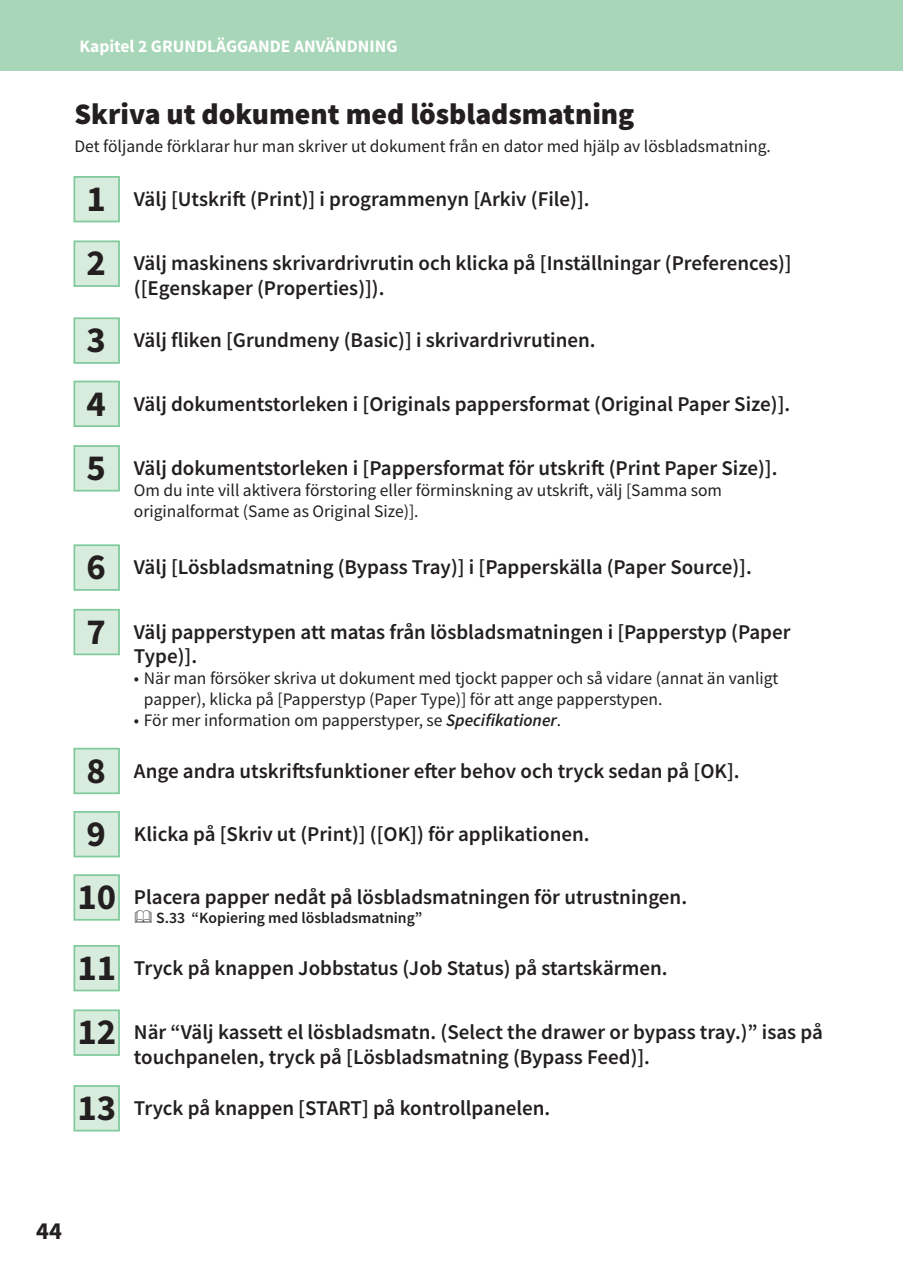
<style>
.page{position:relative;width:903px;height:1275px;background:#fff}
.page>*{position:absolute;margin:0;border:0;box-sizing:border-box;transform-origin:0 0}
.t1{font:700 36.75px "Source Sans Pro";color:#231f20}
.t2{font:900 29.75px "Source Sans Pro";color:#231f20}
.t3{font:700 24.5px "Source Sans Pro";color:#231f20}
.t4{font:600 21px/24.5px "Source Sans Pro";color:#231f20}
.t5{font:17.5px/21px "Source Sans Pro";color:#231f20}
.t6{font:700 17.5px "Source Sans Pro";color:#fff}
.t7{font:600 15.75px "Source Sans Pro";color:#231f20}
.s1{font-weight:700;font-size:36.75px}
.s2{font-weight:600;font-style:italic}
</style>
<div class="page">
<div style="left:0;top:0;width:903px;height:71px;background:#a7d7b8"></div>
<div style="left:74px;top:177px;width:45px;height:45px;background:#d8ecdd"></div>
<div style="left:73px;top:176px;width:47px;height:46px;border:2px solid #80ca9c"></div>
<div style="left:74px;top:241px;width:45px;height:45px;background:#d8ecdd"></div>
<div style="left:73px;top:240px;width:47px;height:47px;border:2px solid #80ca9c"></div>
<div style="left:74px;top:318px;width:45px;height:45px;background:#d8ecdd"></div>
<div style="left:73px;top:317px;width:47px;height:47px;border:2px solid #80ca9c"></div>
<div style="left:74px;top:381px;width:45px;height:45px;background:#d8ecdd"></div>
<div style="left:73px;top:381px;width:47px;height:46px;border:2px solid #80ca9c"></div>
<div style="left:74px;top:446px;width:45px;height:45px;background:#d8ecdd"></div>
<div style="left:73px;top:445px;width:47px;height:47px;border:2px solid #80ca9c"></div>
<div style="left:74px;top:545px;width:45px;height:45px;background:#d8ecdd"></div>
<div style="left:73px;top:544px;width:47px;height:47px;border:2px solid #80ca9c"></div>
<div style="left:74px;top:610px;width:45px;height:44px;background:#d8ecdd"></div>
<div style="left:73px;top:609px;width:47px;height:46px;border:2px solid #80ca9c"></div>
<div style="left:74px;top:749px;width:45px;height:44px;background:#d8ecdd"></div>
<div style="left:73px;top:748px;width:47px;height:46px;border:2px solid #80ca9c"></div>
<div style="left:74px;top:812px;width:45px;height:44px;background:#d8ecdd"></div>
<div style="left:73px;top:811px;width:47px;height:46px;border:2px solid #80ca9c"></div>
<div style="left:74px;top:875px;width:45px;height:45px;background:#d8ecdd"></div>
<div style="left:73px;top:874px;width:47px;height:47px;border:2px solid #80ca9c"></div>
<div style="left:74px;top:946px;width:45px;height:44px;background:#d8ecdd"></div>
<div style="left:73px;top:945px;width:47px;height:46px;border:2px solid #80ca9c"></div>
<div style="left:74px;top:1010px;width:45px;height:45px;background:#d8ecdd"></div>
<div style="left:73px;top:1009px;width:47px;height:47px;border:2px solid #80ca9c"></div>
<div style="left:74px;top:1086px;width:45px;height:45px;background:#d8ecdd"></div>
<div style="left:73px;top:1085px;width:47px;height:46px;border:2px solid #80ca9c"></div>
<p class="t6" style="left:79px;top:34px;width:320px">Kapitel 2 GRUNDLÄGGANDE ANVÄNDNING</p>
<h2 class="t2" style="left:74px;top:93px;width:562px">Skriva ut dokument med lösbladsmatning</h2>
<p class="t5" style="left:74px;top:136px;width:698px">Det följande förklarar hur man skriver ut dokument från en dator med hjälp av lösbladsmatning.</p>
<p class="t4" style="left:86px;top:187px;width:505px"><span class="s1">1</span> Välj [Utskrift (Print)] i programmenyn [Arkiv (File)].</p>
<h1 class="t1" style="left:86px;top:238px;width:21px">2</h1>
<p class="t4" style="left:134px;top:251px;width:659px">Välj maskinens skrivardrivrutin och klicka på [Inställningar (Preferences)] ([Egenskaper (Properties)]).</p>
<p class="t4" style="left:86px;top:328px;width:511px"><span class="s1">3</span> Välj fliken [Grundmeny (Basic)] i skrivardrivrutinen.</p>
<p class="t4" style="left:86px;top:391px;width:705px"><span class="s1">4</span> Välj dokumentstorleken i [Originals pappersformat (Original Paper Size)].</p>
<h1 class="t1" style="left:86px;top:454px;width:21px">5</h1>
<p class="t4" style="left:134px;top:456px;width:645px">Välj dokumentstorleken i [Pappersformat för utskrift (Print Paper Size)].</p>
<p class="t5" style="left:134px;top:480px;width:590px">Om du inte vill aktivera förstoring eller förminskning av utskrift, välj [Samma som originalformat (Same as Original Size)].</p>
<p class="t4" style="left:86px;top:555px;width:667px"><span class="s1">6</span> Välj [Lösbladsmatning (Bypass Tray)] i [Papperskälla (Paper Source)].</p>
<h1 class="t1" style="left:86px;top:608px;width:21px">7</h1>
<p class="t4" style="left:134px;top:619px;width:658px">Välj papperstypen att matas från lösbladsmatningen i [Papperstyp (Paper<br>Type)].</p>
<p class="t5" style="left:144px;top:668px;width:636px;text-indent:-10px">• När man försöker skriva ut dokument med tjockt papper och så vidare (annat än vanligt papper), klicka på [Papperstyp (Paper Type)] för att ange papperstypen.</p>
<p class="t5" style="left:134px;top:710px;width:429px">• För mer information om papperstyper, se <span class="s2">Specifikationer</span>.</p>
<p class="t4" style="left:86px;top:758px;width:655px"><span class="s1">8</span> Ange andra utskriftsfunktioner efter behov och tryck sedan på [OK].</p>
<p class="t4" style="left:86px;top:821px;width:505px"><span class="s1">9</span> Klicka på [Skriv ut (Print)] ([OK]) för applikationen.</p>
<h1 class="t1" style="left:78px;top:872px;width:40px">10</h1>
<p class="t4" style="left:134px;top:885px;width:555px">Placera papper nedåt på lösbladsmatningen för utrustningen.</p>
<p class="t7" style="left:156px;top:908px;width:268px">S.33 “Kopiering med lösbladsmatning”</p>
<p class="t4" style="left:78px;top:955px;width:591px"><span class="s1">11</span> Tryck på knappen Jobbstatus (Job Status) på startskärmen.</p>
<h1 class="t1" style="left:78px;top:1007px;width:40px">12</h1>
<p class="t4" style="left:134px;top:1020px;width:690px">När “Välj kassett el lösbladsmatn. (Select the drawer or bypass tray.)” isas på touchpanelen, tryck på [Lösbladsmatning (Bypass Feed)].</p>
<p class="t4" style="left:78px;top:1096px;width:474px"><span class="s1">13</span> Tryck på knappen [START] på kontrollpanelen.</p>
<p class="t3" style="left:36px;top:1214px;width:27px">44</p>
</div>
